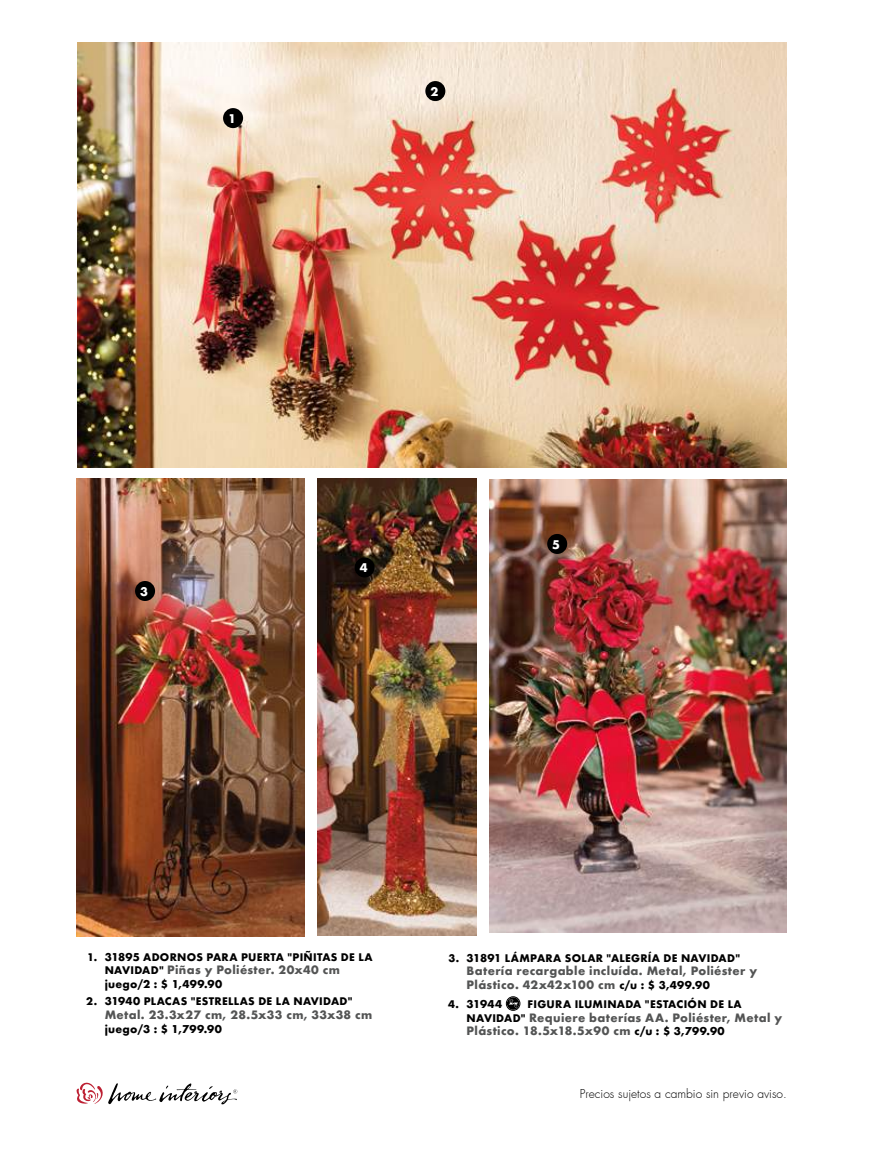
<style>
.page{position:relative;width:872px;height:1149px;background:#fff}
.page>*{position:absolute;margin:0;border:0;box-sizing:border-box;transform-origin:0 0}
.t1{font:300 12px "Futura";color:#000}
.t2{font:700 11.7px "Futura";color:#fff}
.t3{font:700 11.25px/13.5px "Futura";letter-spacing:.03em;color:#535454}
.t4{font:700 10.5px "Futura";letter-spacing:.03em;color:#000}
.t5{font:700 10.2px "Futura";letter-spacing:.025em;color:#000}
.s1{font-size:10.5px}
.s2{font-size:10.2px;color:#000}
.s3{font-size:10.5px;color:#000}
.s4{font-size:10.2px}
</style>
<div class="page">
<img style="left:77px;top:43px;width:710px;height:424px">
<img style="left:317px;top:478px;width:160px;height:457px">
<img style="left:77px;top:478px;width:228px;height:457px">
<img style="left:489px;top:479px;width:298px;height:452px">
<div style="left:506px;top:996px;width:14px;height:14px;border:1px solid #000;border-radius:50%"></div>
<svg style="left:507px;top:996px;width:12px;height:13px"></svg>
<div style="left:223px;top:108px;width:20px;height:20px;background:#000;border-radius:50%"></div>
<div style="left:547px;top:533px;width:20px;height:21px;background:#000;border-radius:50%"></div>
<div style="left:135px;top:580px;width:20px;height:21px;background:#000;border-radius:50%"></div>
<div style="left:425px;top:81px;width:20px;height:20px;background:#000;border-radius:50%"></div>
<div style="left:354px;top:557px;width:21px;height:20px;background:#000;border-radius:50%"></div>
<svg style="left:76px;top:1082px;width:161px;height:21px"></svg>
<p class="t2" style="left:228px;top:110px;width:9px">1</p>
<p class="t2" style="left:430px;top:83px;width:9px">2</p>
<p class="t2" style="left:140px;top:582px;width:9px">3</p>
<p class="t2" style="left:360px;top:559px;width:9px">4</p>
<p class="t2" style="left:552px;top:535px;width:9px">5</p>
<p class="t5" style="left:87px;top:949px;width:287px">1. <span class="s1">31895</span> ADORNOS PARA PUERTA "PIÑITAS DE LA</p>
<p class="t3" style="left:105px;top:962px;width:237px"><span class="s2">NAVIDAD"</span> Piñas y Poliéster. 20x40 cm</p>
<p class="t4" style="left:105px;top:975px;width:119px">juego/2 : $ 1,499.90</p>
<p class="t5" style="left:86px;top:993px;width:268px">2. <span class="s1">31940</span> PLACAS "ESTRELLAS DE LA NAVIDAD"</p>
<p class="t3" style="left:105px;top:1007px;width:269px">Metal. 23.3x27 cm, 28.5x33 cm, 33x38 cm</p>
<p class="t4" style="left:105px;top:1020px;width:119px">juego/3 : $ 1,799.90</p>
<p class="t5" style="left:448px;top:950px;width:293px">3. <span class="s1">31891</span> LÁMPARA SOLAR "ALEGRÍA DE NAVIDAD"</p>
<p class="t3" style="left:466px;top:963px;width:292px">Batería recargable incluída. Metal, Poliéster y<br>Plástico. 42x42x100 cm <span class="s3">c/u : $ 3,499.90</span></p>
<p class="t4" style="left:448px;top:996px;width:55px"><span class="s4">4.</span> 31944</p>
<p class="t5" style="left:527px;top:996px;width:216px">FIGURA ILUMINADA "ESTACIÓN DE LA</p>
<p class="t3" style="left:466px;top:1010px;width:317px"><span class="s2">NAVIDAD"</span> Requiere baterías AA. Poliéster, Metal y<br>Plástico. 18.5x18.5x90 cm <span class="s3">c/u : $ 3,799.90</span></p>
<p class="t1" style="left:580px;top:1085px;width:209px">Precios sujetos a cambio sin previo aviso.</p>
</div>
